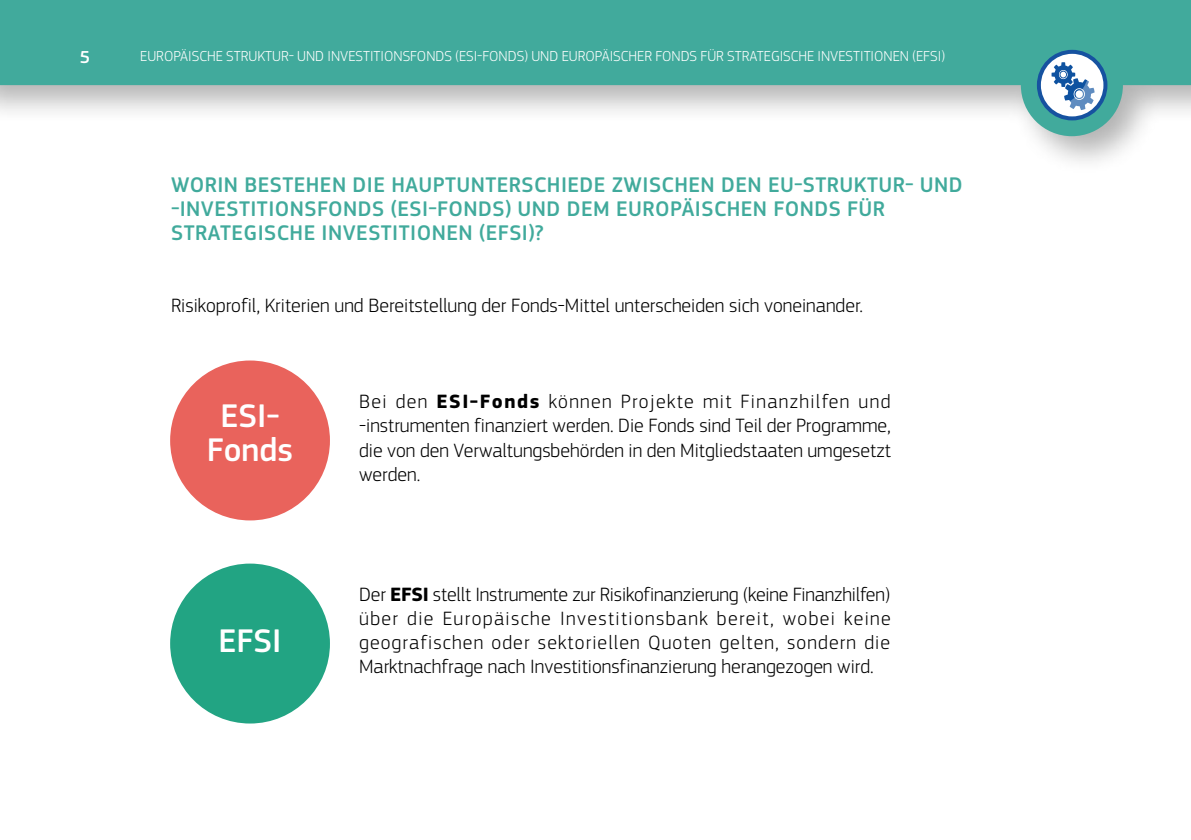
<style>
.page{position:relative;width:1191px;height:840px;background:#fff}
.page>*{position:absolute;margin:0;border:0;box-sizing:border-box;transform-origin:0 0}
.t1{font:500 34px/34px "EC Square Sans Pro";color:#fff;text-align:center}
.t2{font:500 22px/24px "EC Square Sans Pro";letter-spacing:.02em;color:#41aa9c}
.t3{font:300 20px/24px "EC Square Sans Pro";color:#000;text-align:justify}
.t4{font:500 18px "EC Square Sans Pro";color:#fff}
.t5{font:300 15px "EC Square Sans Pro";color:#fff}
.s1{font-weight:700}
</style>
<div class="page">
<div style="left:0;top:0;width:1191px;height:174px;background:#000;opacity:.3"></div>
<div style="left:0;top:0;width:1191px;height:85px;background:#41aa9c"></div>
<div style="left:1020px;top:34px;width:103px;height:102px;background:#41aa9c;border-radius:50%"></div>
<svg style="left:1039px;top:52px;width:66px;height:66px"></svg>
<div style="left:1037px;top:50px;width:70px;height:70px;border:4px solid #1652a0;border-radius:50%"></div>
<svg style="left:1050px;top:62px;width:51px;height:55px;background:#a8c2db"></svg>
<div style="left:170px;top:360px;width:160px;height:160px;background:#e9635c;border-radius:50%"></div>
<div style="left:170px;top:563px;width:160px;height:160px;background:#22a483;border-radius:50%"></div>
<p class="t4" style="left:80px;top:47px;width:12px">5</p>
<p class="t5" style="left:140px;top:47px;width:806px">EUROPÄISCHE STRUKTUR- UND INVESTITIONSFONDS (ESI-FONDS) UND EUROPÄISCHER FONDS FÜR STRATEGISCHE INVESTITIONEN (EFSI)</p>
<p class="t2" style="left:171px;top:173px;width:793px">WORIN BESTEHEN DIE HAUPTUNTERSCHIEDE ZWISCHEN DEN EU-STRUKTUR- UND ‑INVESTITIONSFONDS (ESI-FONDS) UND DEM EUROPÄISCHEN FONDS FÜR<br>STRATEGISCHE INVESTITIONEN (EFSI)?</p>
<p class="t3" style="left:171px;top:293px;width:693px">Risikoprofil, Kriterien und Bereitstellung der Fonds-Mittel unterscheiden sich voneinander.</p>
<h1 class="t1" style="left:207px;top:399px;width:88px">ESI-<br>Fonds</h1>
<h1 class="t1" style="left:218px;top:623px;width:65px">EFSI</h1>
<p class="t3" style="left:359px;top:389px;width:533px">Bei den <span class="s1">ESI-Fonds</span> können Projekte mit Finanzhilfen und -instrumenten finanziert werden. Die Fonds sind Teil der Programme, die von den Verwaltungsbehörden in den Mitgliedstaaten umgesetzt werden.</p>
<p class="t3" style="left:359px;top:581px;width:533px">Der <span class="s1">EFSI</span> stellt Instrumente zur Risikofinanzierung (keine Finanzhilfen) über die Europäische Investitionsbank bereit, wobei keine geografischen oder sektoriellen Quoten gelten, sondern die Marktnachfrage nach Investitionsfinanzierung herangezogen wird.</p>
</div>
